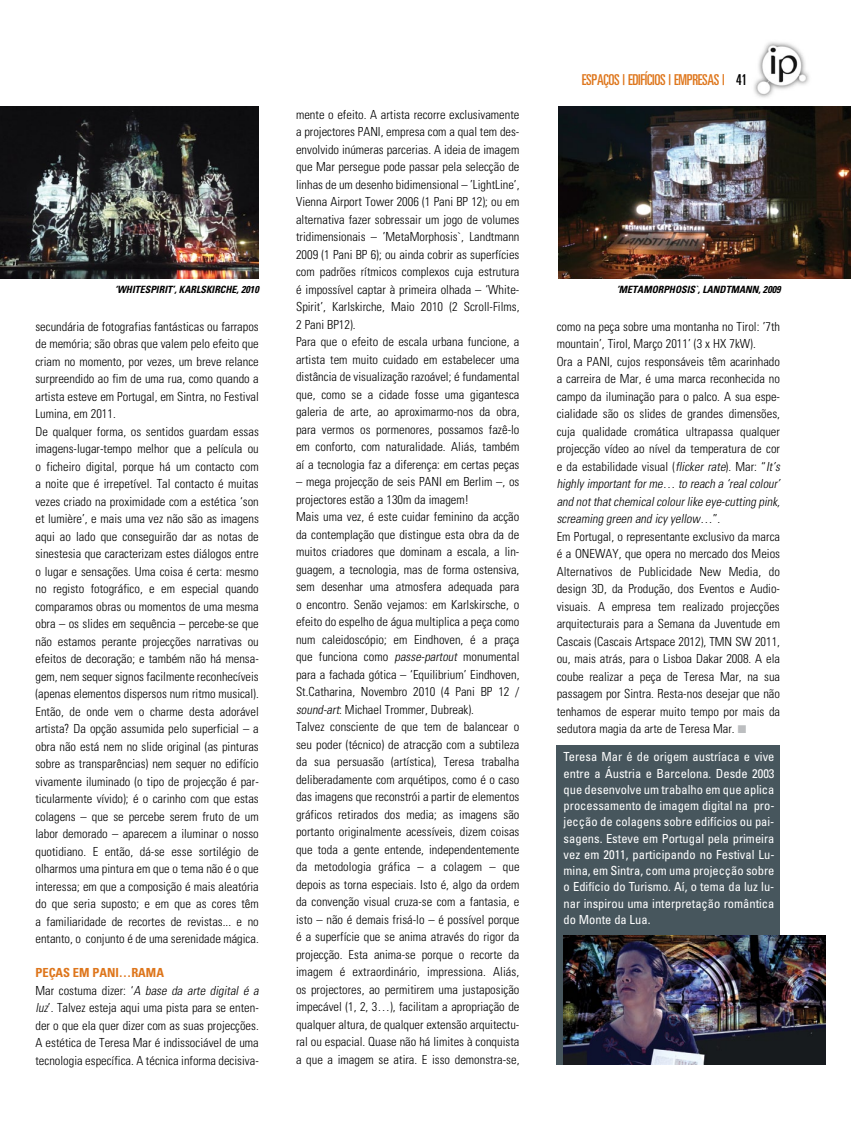
<style>
.page{position:relative;width:851px;height:1134px;background:#fff}
.page>*{position:absolute;margin:0;border:0;box-sizing:border-box;transform-origin:0 0}
.t1{font:ultra-condensed 15px "Univers";letter-spacing:-.02em;color:#de761c}
.t2{font:300 condensed 12.5px/17.5px "Univers";color:#000}
.t3{font:condensed 12.5px/16.2px "Univers";color:#fff;text-align:justify}
.t4{font:italic 700 condensed 10px "Univers";color:#000}
.s1{color:#000}
.s2{font-style:italic}
.s3{font-weight:700;color:#de761c}
.s4{color:#bcbec0}
</style>
<div class="page">
<img style="left:754px;top:42px;width:55px;height:56px">
<img style="left:0;top:106px;width:259px;height:173px">
<img style="left:558px;top:106px;width:292px;height:173px">
<div style="left:556px;top:745px;width:223px;height:319px;background:#47565d"></div>
<img style="left:563px;top:935px;width:262px;height:129px">
<p class="t1" style="left:581px;top:71px;width:166px">ESPAÇOS | EDIFÍCIOS | EMPRESAS | <span class="s1">41</span></p>
<p class="t2" style="left:296px;top:105px;width:225px">mente o efeito. A artista recorre exclusivamente a projectores PANI, empresa com a qual tem des&shy;envolvido inúmeras parcerias. A ideia de imagem que Mar persegue pode passar pela selecção de linhas de um desenho bidimensional – ’LightLine’, Vienna Airport Tower 2006 (1 Pani BP 12); ou em alternativa fazer sobressair um jogo de volumes tridimensionais – ’MetaMorphosis`, Landtmann 2009 (1 Pani BP 6); ou ainda cobrir as superfícies com padrões rítmicos complexos cuja estrutura é impossível captar à primeira olhada – ‘White-Spirit’, Karlskirche, Maio 2010 (2 Scroll-Films, 2 Pani BP12).<br>Para que o efeito de escala urbana funcione, a artista tem muito cuidado em estabelecer uma distância de visualização razoável; é fundamental que, como se a cidade fosse uma gigantesca galeria de arte, ao aproximarmo-nos da obra, para vermos os pormenores, possamos fazê-lo em conforto, com naturalidade. Aliás, também aí a tecnologia faz a diferença: em certas peças</p>
<p class="t2" style="left:296px;top:473px;width:225px">– mega projecção de seis PANI em Berlim –, os projectores estão a 130m da imagem!<br>Mais uma vez, é este cuidar feminino da acção da contemplação que distingue esta obra da de muitos criadores que dominam a escala, a lin&shy;guagem, a tecnologia, mas de forma ostensiva, sem desenhar uma atmosfera adequada para o encontro. Senão vejamos: em Karlskirsche, o efeito do espelho de água multiplica a peça como num caleidoscópio; em Eindhoven, é a praça que funciona como <span class="s2">passe-partout</span> monumental para a fachada gótica – ‘Equilibrium’ Eindhoven, St.Catharina, Novembro 2010 (4 Pani BP 12 / <span class="s2">sound-art</span>: Michael Trommer, Dubreak).<br>Talvez consciente de que tem de balancear o seu poder (técnico) de atracção com a subtileza da sua persuasão (artística), Teresa trabalha deliberadamente com arquétipos, como é o caso das imagens que reconstrói a partir de elementos gráficos retirados dos media; as imagens são portanto originalmente acessíveis, dizem coisas que toda a gente entende, independentemente da metodologia gráfica – a colagem – que depois as torna especiais. Isto é, algo da ordem da convenção visual cruza-se com a fantasia, e isto – não é demais frisá-lo – é possível porque é a superfície que se anima através do rigor da projecção. Esta anima-se porque o recorte da imagem é extraordinário, impressiona. Aliás, os projectores, ao permitirem uma justaposição impecável (1, 2, 3…), facilitam a apropriação de qualquer altura, de qualquer extensão arquitectu&shy;ral ou espacial. Quase não há limites à conquista a que a imagem se atira. E isso demonstra-se,</p>
<p class="t4" style="left:115px;top:283px;width:145px">‘WHITESPIRIT’, KARLSKIRCHE, 2010</p>
<p class="t4" style="left:616px;top:283px;width:165px">’ME TAMORPHOSIS`, LANDTMANN, 2009</p>
<p class="t2" style="left:35px;top:317px;width:225px">secundária de fotografias fantásticas ou farrapos de memória; são obras que valem pelo efeito que criam no momento, por vezes, um breve relance surpreendido ao fim de uma rua, como quando a artista esteve em Portugal, em Sintra, no Festival Lumina, em 2011.<br>De qualquer forma, os sentidos guardam essas imagens-lugar-tempo melhor que a película ou o ficheiro digital, porque há um contacto com a noite que é irrepetível. Tal contacto é muitas vezes criado na proximidade com a estética ‘son et lumière’, e mais uma vez não são as imagens aqui ao lado que conseguirão dar as notas de sinestesia que caracterizam estes diálogos entre o lugar e sensações. Uma coisa é certa: mesmo no registo fotográfico, e em especial quando comparamos obras ou momentos de uma mesma obra – os slides em sequência – percebe-se que não estamos perante projecções narrativas ou efeitos de decoração; e também não há mensa&shy;gem, nem sequer signos facilmente reconhecíveis (apenas elementos dispersos num ritmo musical).<br>Então, de onde vem o charme desta adorável artista? Da opção assumida pelo superficial – a obra não está nem no slide original (as pinturas sobre as transparências) nem sequer no edifício vivamente iluminado (o tipo de projecção é par&shy;ticularmente vívido); é o carinho com que estas colagens – que se percebe serem fruto de um labor demorado – aparecem a iluminar o nosso quotidiano. E então, dá-se esse sortilégio de olharmos uma pintura em que o tema não é o que interessa; em que a composição é mais aleatória do que seria suposto; e em que as cores têm a familiaridade de recortes de revistas... e no entanto, o conjunto é de uma serenidade mágica.</p>
<p class="t2" style="left:35px;top:964px;width:227px"><span class="s3">PEÇAS EM PANI…RAMA<br></span>Mar costuma dizer: ‘<span class="s2">A base da arte digital é a luz</span>’. Talvez esteja aqui uma pista para se enten&shy;der o que ela quer dizer com as suas projecções.<br>A estética de Teresa Mar é indissociável de uma tecnologia específica. A técnica informa decisiva-</p>
<p class="t2" style="left:556px;top:317px;width:227px">como na peça sobre uma montanha no Tirol: ’7th mountain’, Tirol, Março 2011’ (3 x HX 7kW).<br>Ora a PANI, cujos responsáveis têm acarinhado a carreira de Mar, é uma marca reconhecida no campo da iluminação para o palco. A sua espe&shy;cialidade são os slides de grandes dimensões, cuja qualidade cromática ultrapassa qualquer projecção vídeo ao nível da temperatura de cor e da estabilidade visual (<span class="s2">flicker rate</span>). Mar: “<span class="s2">It’s highly importantforme… to reach a ‘realcolour’ and notthatchemicalcolourlike eye-cutting pink, screaming green and icy yellow…</span>” .<br>Em Portugal, o representante exclusivo da marca é a ONEWAY, que opera no mercado dos Meios Alternativos de Publicidade New Media, do design 3D, da Produção, dos Eventos e Audio&shy;visuais. A empresa tem realizado projecções arquitecturais para a Semana da Juventude em Cascais (Cascais Artspace 2012), TMN SW 2011, ou, mais atrás, para o Lisboa Dakar 2008. A ela coube realizar a peça de Teresa Mar, na sua passagem por Sintra. Resta-nos desejar que não tenhamos de esperar muito tempo por mais da sedutora magia da arte de Teresa Mar. <span class="s4">■</span></p>
<p class="t3" style="left:563px;top:748px;width:212px">Teresa Mar é de origem austríaca e vive entre a Áustria e Barcelona. Desde 2003 que desenvolve um trabalho em que aplica processamento de imagem digital na pro&shy;jecção de colagens sobre edifícios ou pai&shy;sagens. Esteve em Portugal pela primeira vez em 2011, participando no Festival Lu&shy;mina, em Sintra, com uma projecção sobre o Edifício do Turismo. Aí, o tema da luz lu&shy;nar inspirou uma interpretação romântica do Monte da Lua.</p>
</div>
